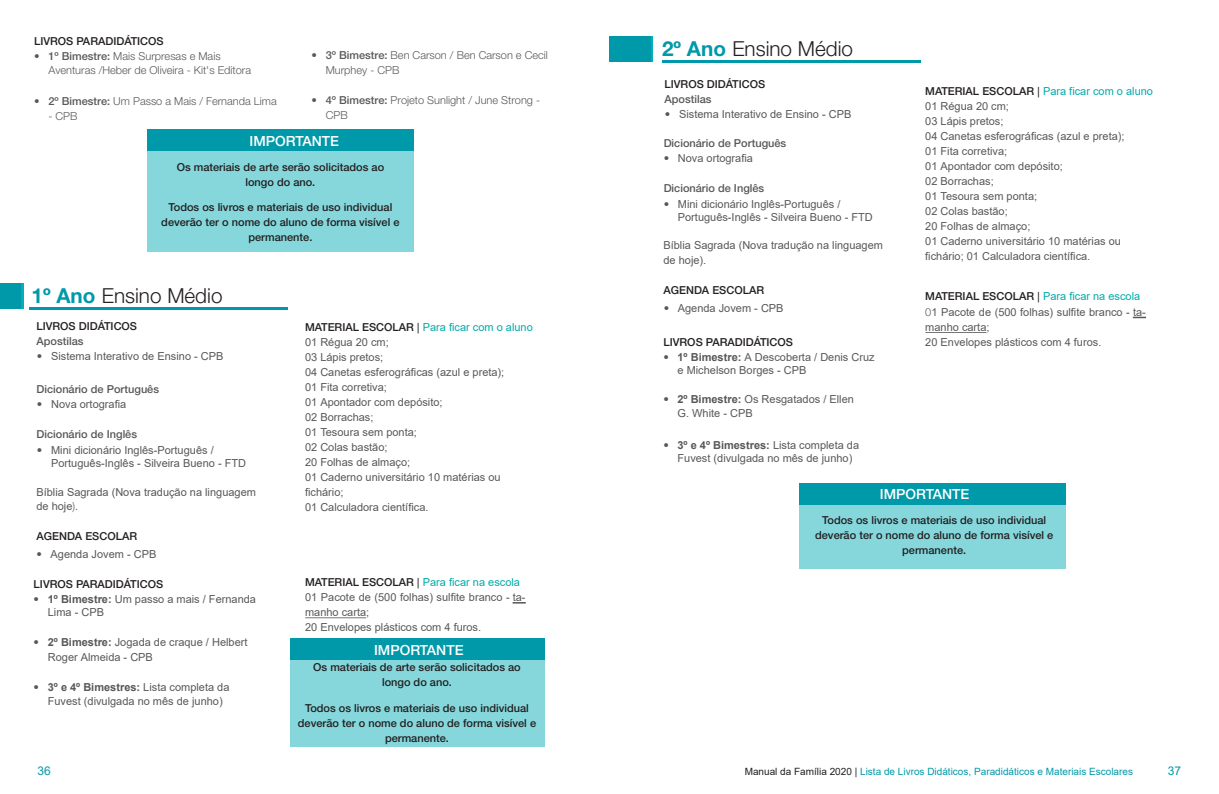
<style>
.page{position:relative;width:1219px;height:794px;background:#fff}
.page>*{position:absolute;margin:0;border:0;box-sizing:border-box;transform-origin:0 0}
.t1{font:300 20.7px "Helvetica Neue LT Std";color:#231f20}
.t2{font:500 14px "Helvetica Neue LT Std";color:#fff}
.t3{font:12px "Arial";color:#0099a9}
.t4{font:11px/15px "Arial";color:#57585a}
.t5{font:500 11px/15px "Helvetica Neue LT Std";color:#231f20;text-align:center}
.t6{font:300 11px/15px "Helvetica Neue LT Std";color:#57585a}
.t7{font:500 11px "Helvetica Neue LT Std";color:#57585a}
.t8{font:10px "Arial";color:#0099a9}
.s1{font-weight:500}
.s2{font-weight:700;color:#0099a9}
.s3{font-family:"Helvetica Neue LT Std";font-weight:300}
.s4{font-family:"Helvetica Neue LT Std";font-weight:500}
.s5{font-weight:700}
.s6{font-family:"Helvetica Neue LT Std";font-weight:500;color:#231f20}
.s7{color:#231f20}
.s8{color:#0aa}
</style>
<div class="page">
<div style="left:0;top:283px;width:23px;height:26px;background:#00afba"></div>
<div style="left:0;top:283px;width:21px;height:26px;background:#0099a9"></div>
<hr style="left:305px;top:617px;width:61px;height:1px;background:#57585a">
<svg style="left:513px;top:602px;width:13px;height:1px"></svg>
<div style="left:147px;top:130px;width:267px;height:121px;background:#85d7dc"></div>
<div style="left:147px;top:129px;width:267px;height:22px;background:#0099a9"></div>
<div style="left:610px;top:36px;width:43px;height:25px;background:#00afba"></div>
<div style="left:609px;top:36px;width:42px;height:25px;background:#0099a9"></div>
<div style="left:290px;top:639px;width:255px;height:108px;background:#85d7dc"></div>
<div style="left:290px;top:638px;width:255px;height:22px;background:#0099a9"></div>
<hr style="left:29px;top:307px;width:259px;height:2px;background:#0099a9">
<hr style="left:662px;top:61px;width:258px;height:2px;background:#0099a9">
<hr style="left:925px;top:332px;width:61px;height:1px;background:#57585a">
<svg style="left:1133px;top:317px;width:13px;height:1px"></svg>
<div style="left:799px;top:483px;width:267px;height:85px;background:#85d7dc"></div>
<div style="left:799px;top:483px;width:267px;height:21px;background:#0099a9"></div>
<p class="t5" style="left:34px;top:34px;width:131px">LIVROS PARADIDÁTICOS</p>
<p class="t6" style="left:48px;top:49px;width:204px;line-height:13.9px;text-indent:-14px"><span class="s1">• 1º Bimestre:</span> Mais Surpresas e Mais<br>Aventuras /Heber de Oliveira - Kit's Editora</p>
<p class="t6" style="left:34px;top:93px;width:244px"><span class="s1">• 2º Bimestre:</span> Um Passo a Mais / Fernanda Lima</p>
<p class="t6" style="left:48px;top:108px;width:31px">- CPB</p>
<p class="t6" style="left:326px;top:48px;width:224px;text-indent:-14px"><span class="s1">• 3º Bimestre:</span> Ben Carson / Ben Carson e Cecil<br>Murphey - CPB</p>
<p class="t6" style="left:326px;top:92px;width:216px;text-indent:-14px"><span class="s1">• 4º Bimestre:</span> Projeto Sunlight / June Strong -<br>CPB</p>
<p class="t2" style="left:250px;top:133px;width:91px">IMPORTANTE</p>
<p class="t5" style="left:177px;top:159px;width:209px">Os materiais de arte serão solicitados ao longo do ano.</p>
<p class="t5" style="left:161px;top:199px;width:240px">Todos os livros e materiais de uso individual deverão ter o nome do aluno de forma visível e permanente.</p>
<h1 class="t1" style="left:31px;top:282px;width:193px"><span class="s2">1º Ano</span> Ensino Médio</h1>
<p class="t5" style="left:36px;top:319px;width:102px">LIVROS DIDÁTICOS</p>
<p class="t7" style="left:36px;top:335px;width:49px">Apostilas</p>
<p class="t4" style="left:37px;top:349px;width:188px"><span class="s3">•</span> Sistema Interativo de Ensino - CPB</p>
<p class="t7" style="left:36px;top:383px;width:124px">Dicionário de Português</p>
<p class="t4" style="left:37px;top:397px;width:91px"><span class="s3">•</span> Nova ortografia</p>
<p class="t7" style="left:36px;top:428px;width:102px">Dicionário de Inglês</p>
<p class="t4" style="left:51px;top:443px;width:197px;line-height:13.2px;text-indent:-14px"><span class="s3">•</span> Mini dicionário Inglês-Português /<br>Português-Inglês - Silveira Bueno - FTD</p>
<p class="t4" style="left:36px;top:484px;width:221px">Bíblia Sagrada (Nova tradução na linguagem de hoje<span class="s3">).</span></p>
<p class="t5" style="left:36px;top:529px;width:102px">AGENDA ESCOLAR</p>
<p class="t4" style="left:36px;top:546px;width:121px"><span class="s3">•</span> Agenda Jovem - CPB</p>
<p class="t5" style="left:34px;top:577px;width:131px">LIVROS PARADIDÁTICOS</p>
<p class="t4" style="left:48px;top:592px;width:210px;line-height:13.6px;text-indent:-14px"><span class="s4">•</span> <span class="s5">1º Bimestre:</span> Um passo a mais / Fernanda<br>Lima - CPB</p>
<p class="t4" style="left:48px;top:635px;width:201px;line-height:14.3px;text-indent:-14px"><span class="s4">•</span> <span class="s5">2º Bimestre:</span> Jogada de craque / Helbert<br>Roger Almeida - CPB</p>
<p class="t4" style="left:48px;top:679px;width:183px;line-height:14.4px;text-indent:-14px"><span class="s4">•</span> <span class="s5">3º e 4º Bimestres:</span> Lista completa da<br>Fuvest (divulgada no mês de junho)</p>
<p class="t4" style="left:305px;top:320px;width:229px"><span class="s6">MATERIAL ESCOLAR</span> <span class="s7">|</span> <span class="s8">Para ficar com o aluno<br></span>01 Régua 20 cm;<br>03 Lápis pretos;<br>04 Canetas esferográficas (azul e preta);<br>01 Fita corretiva;<br>01 Apontador com depósito;<br>02 Borrachas;<br>01 Tesoura sem ponta;<br>02 Colas bastão;<br>20 Folhas de almaço;<br>01 Caderno universitário 10 matérias ou fichário;<br>01 Calculadora científica.</p>
<p class="t4" style="left:305px;top:574px;width:222px"><span class="s6">MATERIAL ESCOLAR</span> <span class="s7">|</span> <span class="s8">Para ficar na escola </span>01 Pacote de (500 folhas) sulfite branco - ta&shy;manho carta;<br>20 Envelopes plásticos com 4 furos.</p>
<p class="t2" style="left:374px;top:641px;width:91px">IMPORTANTE</p>
<p class="t5" style="left:313px;top:660px;width:209px">Os materiais de arte serão solicitados ao longo do ano.</p>
<p class="t5" style="left:298px;top:700px;width:240px">Todos os livros e materiais de uso individual deverão ter o nome do aluno de forma visível e permanente.</p>
<h1 class="t1" style="left:662px;top:36px;width:193px"><span class="s2">2º Ano</span> Ensino Médio</h1>
<p class="t5" style="left:664px;top:76px;width:102px">LIVROS DIDÁTICOS</p>
<p class="t7" style="left:664px;top:92px;width:49px">Apostilas</p>
<p class="t4" style="left:665px;top:106px;width:188px"><span class="s3">•</span> Sistema Interativo de Ensino - CPB</p>
<p class="t7" style="left:664px;top:137px;width:124px">Dicionário de Português</p>
<p class="t4" style="left:664px;top:151px;width:91px"><span class="s3">•</span> Nova ortografia</p>
<p class="t7" style="left:664px;top:182px;width:102px">Dicionário de Inglês</p>
<p class="t4" style="left:678px;top:197px;width:197px;line-height:13.2px;text-indent:-14px"><span class="s3">•</span> Mini dicionário Inglês-Português /<br>Português-Inglês - Silveira Bueno - FTD</p>
<p class="t4" style="left:663px;top:238px;width:221px">Bíblia Sagrada (Nova tradução na linguagem de hoje).</p>
<p class="t5" style="left:663px;top:283px;width:102px">AGENDA ESCOLAR</p>
<p class="t4" style="left:664px;top:301px;width:121px"><span class="s3">•</span> Agenda Jovem - CPB</p>
<p class="t5" style="left:663px;top:335px;width:131px">LIVROS PARADIDÁTICOS</p>
<p class="t4" style="left:677px;top:350px;width:199px;line-height:13.6px;text-indent:-14px"><span class="s4">•</span> <span class="s5">1º Bimestre:</span> A Descoberta / Denis Cruz e Michelson Borges - CPB</p>
<p class="t4" style="left:677px;top:393px;width:178px;line-height:13.2px;text-indent:-14px"><span class="s4">•</span> <span class="s5">2º Bimestre:</span> Os Resgatados / Ellen<br>G. White - CPB</p>
<p class="t4" style="left:677px;top:438px;width:183px;line-height:13.6px;text-indent:-14px"><span class="s4">•</span> <span class="s5">3º e 4º Bimestres:</span> Lista completa da<br>Fuvest (divulgada no mês de junho)</p>
<p class="t4" style="left:925px;top:84px;width:229px"><span class="s6">MATERIAL ESCOLAR</span> <span class="s7">|</span> <span class="s8">Para ficar com o aluno<br></span>01 Régua 20 cm;<br>03 Lápis pretos;<br>04 Canetas esferográficas (azul e preta);<br>01 Fita corretiva;<br>01 Apontador com depósito;<br>02 Borrachas;<br>01 Tesoura sem ponta;<br>02 Colas bastão;<br>20 Folhas de almaço;<br>01 Caderno universitário 10 matérias ou fichário; 01 Calculadora científica.</p>
<p class="t4" style="left:925px;top:289px;width:222px"><span class="s6">MATERIAL ESCOLAR</span> <span class="s7">|</span> <span class="s8">Para ficar na escola </span><span class="s3">0</span>1 Pacote de (500 folhas) sulfite branco - ta&shy;manho carta;<br>20 Envelopes plásticos com 4 furos.</p>
<p class="t2" style="left:880px;top:485px;width:91px">IMPORTANTE</p>
<p class="t5" style="left:815px;top:513px;width:240px">Todos os livros e materiais de uso individual deverão ter o nome do aluno de forma visível e permanente.</p>
<p class="t3" style="left:37px;top:762px;width:15px">36</p>
<p class="t3" style="left:1168px;top:762px;width:15px">37</p>
<p class="t8" style="left:745px;top:764px;width:390px"><span class="s7">Manual da Família 2020 |</span> Lista de Livros Didáticos, Paradidáticos e Materiais Escolares</p>
</div>
